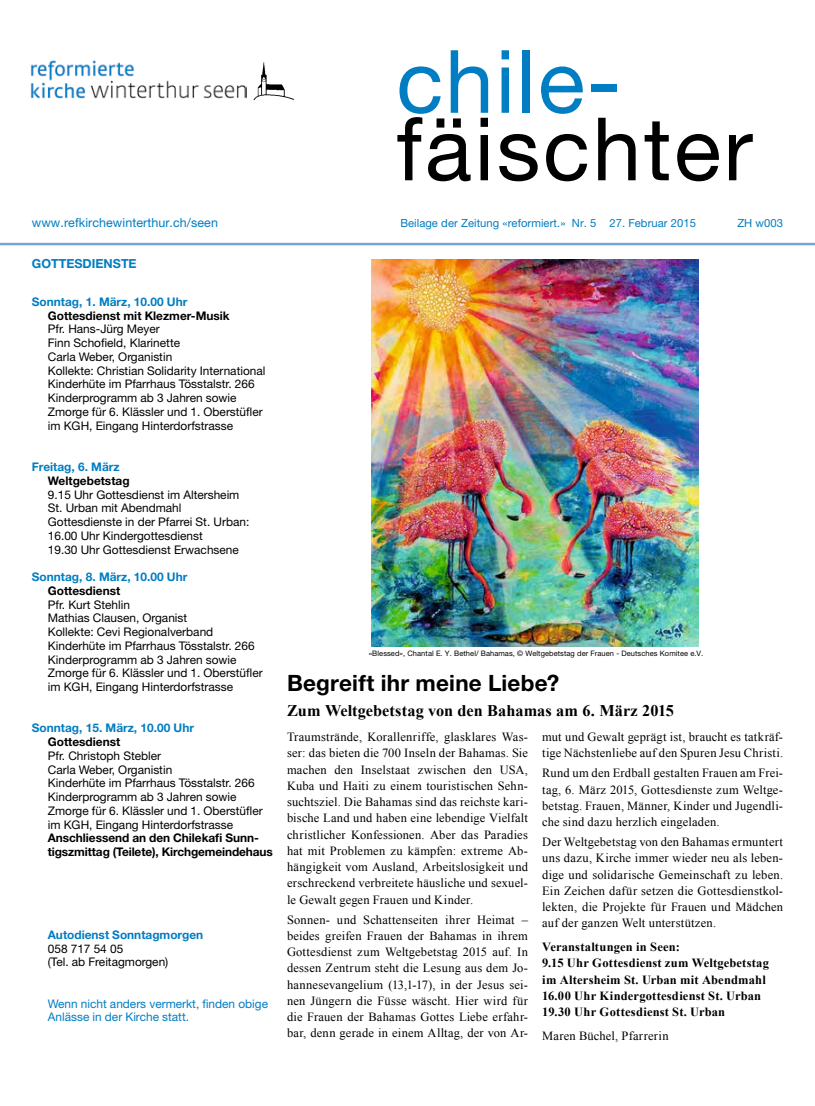
<style>
.page{position:relative;width:815px;height:1106px;background:#fff}
.page>*{position:absolute;margin:0;border:0;box-sizing:border-box;transform-origin:0 0}
.t1{font:87.5px "Helvetica Neue LT Pro";letter-spacing:.03em;color:#000}
.t2{font:87.5px "Helvetica Neue LT Pro";letter-spacing:.02em;color:#007dc3}
.t3{font:700 22.5px "Helvetica Neue LT Pro";letter-spacing:.01em;color:#000}
.t4{font:700 16.25px "Times New Roman";letter-spacing:.005em;color:#000}
.t5{font:12.5px/16.2px "Times New Roman";letter-spacing:.015em;color:#000;text-align:justify}
.t6{font:700 12.5px/16.2px "Times New Roman";letter-spacing:.015em;color:#000}
.t7{font:12.5px "Helvetica Neue LT Pro";letter-spacing:.005em;color:#007dc3}
.t8{font:700 12.5px "Helvetica Neue LT Pro";color:#007dc3}
.t9{font:11.88px/13.8px "Helvetica Neue LT Pro";color:#000}
.t10{font:700 11.88px/13.8px "Helvetica Neue LT Pro";color:#000}
.t11{font:700 11.88px "Helvetica Neue LT Pro";color:#007dc3}
.t12{font:11.88px/13.8px "Helvetica Neue LT Pro";color:#007dc3}
.t13{font:11.25px "Helvetica Neue LT Pro";letter-spacing:.005em;color:#007dc3}
.t14{font:7.5px "Helvetica Neue LT Pro";letter-spacing:.01em;color:#000}
</style>
<div class="page">
<hr style="left:0;top:243px;width:815px;height:2px;background:#75a4d7">
<img style="left:30px;top:60px;width:216px;height:38px">
<img style="left:253px;top:62px;width:42px;height:39px">
<img style="left:372px;top:259px;width:326px;height:387px">
<h1 class="t2" style="left:396px;top:28px;width:226px">chile-</h1>
<h1 class="t1" style="left:396px;top:95px;width:358px">fäischter</h1>
<p class="t7" style="left:32px;top:215px;width:188px">www.refkirchewinterthur.ch/seen</p>
<p class="t13" style="left:400px;top:216px;width:297px">Beilage der Zeitung «reformiert.» Nr. 5 27. Februar 2015</p>
<p class="t13" style="left:737px;top:216px;width:47px">ZH w003</p>
<p class="t8" style="left:32px;top:256px;width:106px">GOTTESDIENSTE</p>
<p class="t11" style="left:32px;top:294px;width:157px">Sonntag, 1. März, 10.00 Uhr</p>
<p class="t10" style="left:48px;top:308px;width:183px">Gottesdienst mit Klezmer-Musik</p>
<p class="t9" style="left:48px;top:322px;width:219px">Pfr. Hans-Jürg Meyer<br>Finn Schofield, Klarinette<br>Carla Weber, Organistin<br>Kollekte: Christian Solidarity International Kinderhüte im Pfarrhaus Tösstalstr. 266<br>Kinderprogramm ab 3 Jahren sowie Zmorge für 6. Klässler und 1. Oberstüfler im KGH, Eingang Hinterdorfstrasse</p>
<p class="t11" style="left:32px;top:459px;width:89px">Freitag, 6. März</p>
<p class="t10" style="left:48px;top:473px;width:83px">Weltgebetstag</p>
<p class="t9" style="left:48px;top:487px;width:203px">9.15 Uhr Gottesdienst im Altersheim St. Urban mit Abendmahl Gottesdienste in der Pfarrei St. Urban:<br>16.00 Uhr Kindergottesdienst<br>19.30 Uhr Gottesdienst Erwachsene</p>
<p class="t11" style="left:32px;top:569px;width:157px">Sonntag, 8. März, 10.00 Uhr</p>
<p class="t10" style="left:48px;top:583px;width:74px">Gottesdienst</p>
<p class="t9" style="left:48px;top:597px;width:216px">Pfr. Kurt Stehlin<br>Mathias Clausen, Organist<br>Kollekte: Cevi Regionalverband<br>Kinderhüte im Pfarrhaus Tösstalstr. 266<br>Kinderprogramm ab 3 Jahren sowie<br>Zmorge für 6. Klässler und 1. Oberstüfler im KGH, Eingang Hinterdorfstrasse</p>
<p class="t11" style="left:32px;top:720px;width:164px">Sonntag, 15. März, 10.00 Uhr</p>
<p class="t10" style="left:48px;top:734px;width:74px">Gottesdienst</p>
<p class="t9" style="left:48px;top:748px;width:216px">Pfr. Christoph Stebler<br>Carla Weber, Organistin<br>Kinderhüte im Pfarrhaus Tösstalstr. 266<br>Kinderprogramm ab 3 Jahren sowie Zmorge für 6. Klässler und 1. Oberstüfler im KGH, Eingang Hinterdorfstrasse</p>
<p class="t10" style="left:48px;top:831px;width:226px">Anschliessend an den Chilekafi Sunn&shy;tigszmittag (Teilete), Kirchgemeindehaus</p>
<p class="t11" style="left:48px;top:927px;width:157px">Autodienst Sonntagmorgen</p>
<p class="t9" style="left:48px;top:941px;width:122px">058 717 54 05<br>(Tel. ab Freitagmorgen)</p>
<p class="t12" style="left:48px;top:996px;width:222px">Wenn nicht anders vermerkt, finden obige<br>Anlässe in der Kirche statt.</p>
<p class="t14" style="left:369px;top:649px;width:336px">«Blessed», Chantal E. Y. Bethel/ Bahamas, © Weltgebetstag der Frauen - Deutsches Komitee e.V.</p>
<h2 class="t3" style="left:287px;top:669px;width:274px">Begreift ihr meine Liebe?</h2>
<p class="t5" style="left:287px;top:728px;width:242px">Traumstrände, Korallenriffe, glasklares Was&shy;ser: das bieten die 700 Inseln der Bahamas. Sie machen den Inselstaat zwischen den USA, Kuba und Haiti zu einem touristischen Sehn&shy;suchtsziel. Die Bahamas sind das reichste kari&shy;bische Land und haben eine lebendige Vielfalt christlicher Konfessionen. Aber das Paradies hat mit Problemen zu kämpfen: extreme Ab&shy;hängigkeit vom Ausland, Arbeitslosigkeit und erschreckend verbreitete häusliche und sexuel&shy;le Gewalt gegen Frauen und Kinder.</p>
<p class="t5" style="left:287px;top:911px;width:242px">Sonnen- und Schattenseiten ihrer Heimat – beides greifen Frauen der Bahamas in ihrem Gottesdienst zum Weltgebetstag 2015 auf. In dessen Zentrum steht die Lesung aus dem Jo&shy;hannesevangelium (13,1-17), in der Jesus sei&shy;nen Jüngern die Füsse wäscht. Hier wird für die Frauen der Bahamas Gottes Liebe erfahr&shy;bar, denn gerade in einem Alltag, der von Ar-</p>
<h3 class="t4" style="left:287px;top:699px;width:389px">Zum Weltgebetstag von den Bahamas am 6. März 2015</h3>
<p class="t5" style="left:542px;top:728px;width:242px">mut und Gewalt geprägt ist, braucht es tatkräf&shy;tige Nächstenliebe auf den Spuren Jesu Christi.</p>
<p class="t5" style="left:542px;top:764px;width:242px">Rund um den Erdball gestalten Frauen am Frei&shy;tag, 6. März 2015, Gottesdienste zum Weltge&shy;betstag. Frauen, Männer, Kinder und Jugendli&shy;che sind dazu herzlich eingeladen.</p>
<p class="t5" style="left:542px;top:833px;width:242px">Der Weltgebetstag von den Bahamas ermuntert uns dazu, Kirche immer wieder neu als leben&shy;dige und solidarische Gemeinschaft zu leben.<br>Ein Zeichen dafür setzen die Gottesdienstkol&shy;lekten, die Projekte für Frauen und Mädchen auf der ganzen Welt unterstützen.</p>
<p class="t6" style="left:542px;top:938px;width:228px">Veranstaltungen in Seen:<br>9.15 Uhr Gottesdienst zum Weltgebetstag im Altersheim St. Urban mit Abendmahl 16.00 Uhr Kindergottesdienst St. Urban 19.30 Uhr Gottesdienst St. Urban</p>
<p class="t5" style="left:542px;top:1027px;width:128px">Maren Büchel, Pfarrerin</p>
</div>
